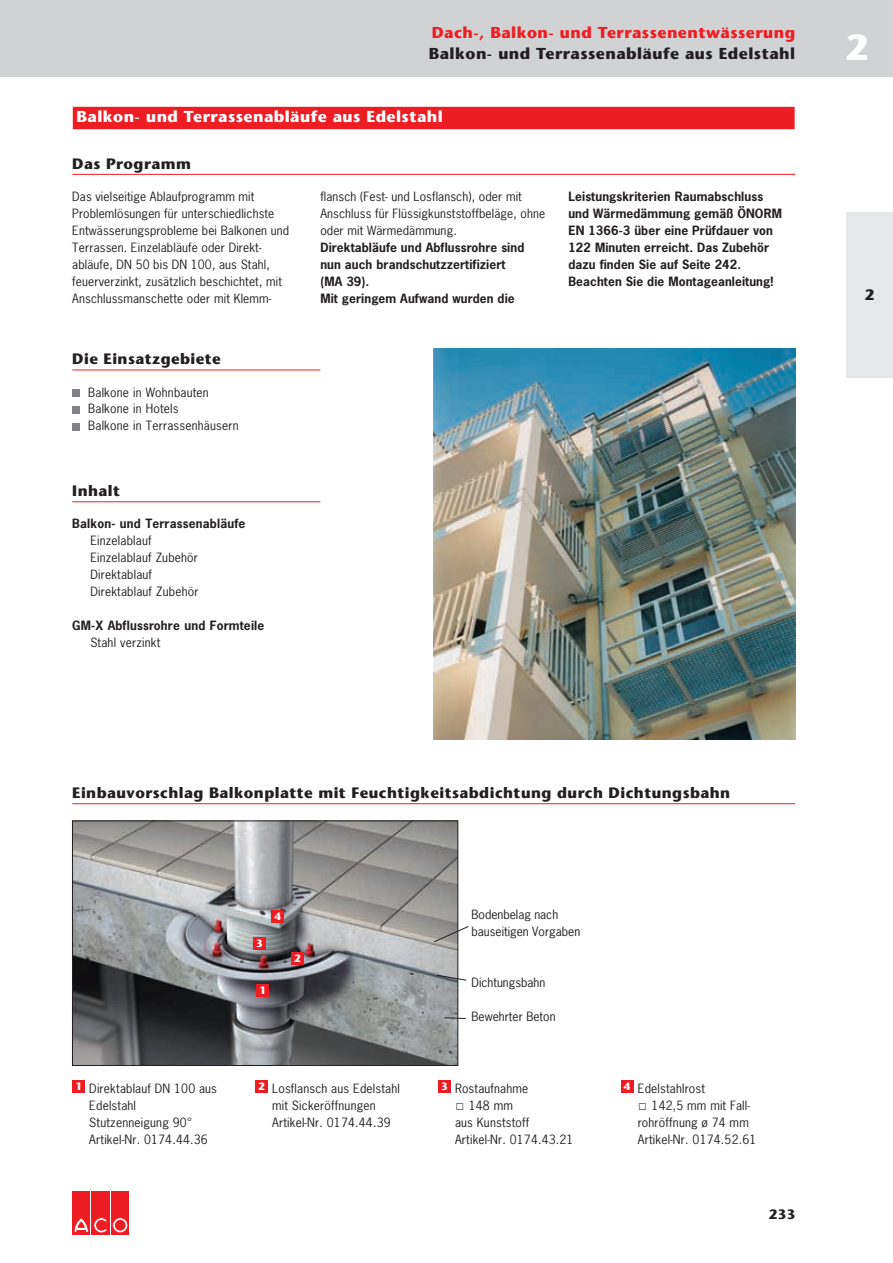
<style>
.page{position:relative;width:893px;height:1263px;background:#fff}
.page>*{position:absolute;margin:0;border:0;box-sizing:border-box;transform-origin:0 0}
.t1{font:700 36px "Stone Sans";color:#fff}
.t2{font:700 15.75px "Stone Sans";letter-spacing:.03em;color:#fff}
.t3{font:700 15.75px "Stone Sans";letter-spacing:.03em;color:#231f20}
.t4{font:700 15.75px "Stone Sans";letter-spacing:.03em;color:#ee1d23}
.t5{font:700 15px "Stone Sans";letter-spacing:.03em;color:#231f20}
.t6{font:700 13.5px "Stone Sans";color:#231f20}
.t7{font:12px/17px "News Gothic";letter-spacing:.01em;color:#231f20}
.t8{font:700 12px/17px "News Gothic";letter-spacing:.01em;color:#231f20}
.t9{font:700 10.5px "Stone Sans";color:#fff}
</style>
<div class="page">
<div style="left:0;top:0;width:893px;height:77px;background:#d1d2d4"></div>
<div style="left:72px;top:1191px;width:18px;height:43px;background:#ee1d23"></div>
<svg style="left:74px;top:1218px;width:14px;height:14px"></svg>
<div style="left:92px;top:1191px;width:18px;height:43px;background:#ee1d23"></div>
<svg style="left:94px;top:1217px;width:13px;height:16px"></svg>
<div style="left:111px;top:1191px;width:18px;height:43px;background:#ee1d23"></div>
<svg style="left:113px;top:1218px;width:15px;height:15px"></svg>
<div style="left:113px;top:1217px;width:15px;height:16px;border:1px solid #ee1d23;border-radius:50%"></div>
<div style="left:115px;top:1220px;width:10px;height:10px;background:#ee1d23;border-radius:50%"></div>
<div style="left:115px;top:1220px;width:10px;height:10px;border:1px solid #ee1d23;border-radius:50%"></div>
<div style="left:846px;top:212px;width:47px;height:165px;background:#e6e7e9"></div>
<div style="left:72px;top:106px;width:723px;height:24px;background:#ee1d23"></div>
<hr style="left:72px;top:106px;width:723px;height:1px;background:#fff">
<svg style="left:72px;top:106px;width:1px;height:23px"></svg>
<hr style="left:72px;top:129px;width:723px;height:1px;background:#fff">
<hr style="left:72px;top:174px;width:723px;height:1px;background:#ee1d23">
<div style="left:72px;top:389px;width:8px;height:7px;background:#808285"></div>
<div style="left:72px;top:406px;width:8px;height:7px;background:#808285"></div>
<div style="left:72px;top:423px;width:8px;height:7px;background:#808285"></div>
<hr style="left:72px;top:370px;width:248px;height:1px;background:#ee1d23">
<hr style="left:72px;top:501px;width:248px;height:1px;background:#ee1d23">
<hr style="left:72px;top:803px;width:723px;height:1px;background:#ee1d23">
<img style="left:434px;top:349px;width:361px;height:391px">
<img style="left:74px;top:823px;width:382px;height:241px">
<div style="left:72px;top:821px;width:386px;height:245px;border:1px solid #231f20"></div>
<svg style="left:433px;top:925px;width:36px;height:18px"></svg>
<svg style="left:436px;top:974px;width:31px;height:7px"></svg>
<svg style="left:444px;top:1017px;width:22px;height:2px"></svg>
<div style="left:257px;top:984px;width:12px;height:13px;background:#ee1d23"></div>
<div style="left:291px;top:952px;width:13px;height:13px;background:#ee1d23"></div>
<div style="left:253px;top:937px;width:13px;height:12px;background:#ee1d23"></div>
<div style="left:271px;top:910px;width:13px;height:13px;background:#ee1d23"></div>
<div style="left:72px;top:1080px;width:13px;height:13px;background:#ee1d23"></div>
<div style="left:255px;top:1080px;width:13px;height:13px;background:#ee1d23"></div>
<div style="left:438px;top:1080px;width:13px;height:13px;background:#ee1d23"></div>
<div style="left:621px;top:1080px;width:13px;height:13px;background:#ee1d23"></div>
<h2 class="t4" style="left:432px;top:23px;width:365px">Dach-, Balkon- und Terrassenentwässerung</h2>
<h2 class="t3" style="left:429px;top:44px;width:368px">Balkon- und Terrassenabläufe aus Edelstahl</h2>
<h2 class="t2" style="left:77px;top:107px;width:368px">Balkon- und Terrassenabläufe aus Edelstahl</h2>
<p class="t5" style="left:72px;top:154px;width:120px">Das Programm</p>
<p class="t7" style="left:72px;top:187px;width:218px">Das vielseitige Ablaufprogramm mit Problemlösungen für unterschiedlichste Entwässerungsprobleme bei Balkonen und Terrassen. Einzelabläufe oder Direkt&shy;abläufe, DN 50 bis DN 100, aus Stahl, feuerverzinkt, zusätzlich beschichtet, mit Anschlussmanschette oder mit Klemm-</p>
<p class="t7" style="left:320px;top:188px;width:226px">flansch (Fest- und Losflansch), oder mit<br>Anschluss für Flüssigkunststoffbeläge, ohne oder mit Wärmedämmung.</p>
<p class="t8" style="left:320px;top:238px;width:206px">Direktabläufe und Abflussrohre sind nun auch brandschutzzertifiziert (MA 39).<br>Mit geringem Aufwand wurden die</p>
<p class="t5" style="left:72px;top:350px;width:150px">Die Einsatzgebiete</p>
<p class="t7" style="left:88px;top:383px;width:152px">Balkone in Wohnbauten<br>Balkone in Hotels<br>Balkone in Terrassenhäusern</p>
<p class="t5" style="left:72px;top:482px;width:49px">Inhalt</p>
<p class="t8" style="left:72px;top:515px;width:175px">Balkon- und Terrassenabläufe</p>
<p class="t7" style="left:90px;top:532px;width:110px">Einzelablauf<br>Einzelablauf Zubehör<br>Direktablauf<br>Direktablauf Zubehör</p>
<p class="t8" style="left:72px;top:617px;width:194px">GM-X Abflussrohre und Formteile</p>
<p class="t7" style="left:90px;top:634px;width:72px">Stahl verzinkt</p>
<p class="t8" style="left:568px;top:188px;width:215px">Leistungskriterien Raumabschluss und Wärmedämmung gemäß ÖNORM EN 1366-3 über eine Prüfdauer von 122 Minuten erreicht. Das Zubehör dazu finden Sie auf Seite 242.<br>Beachten Sie die Montageanleitung!</p>
<h1 class="t1" style="left:845px;top:25px;width:24px">2</h1>
<p class="t5" style="left:865px;top:286px;width:11px">2</p>
<p class="t5" style="left:72px;top:784px;width:659px">Einbauvorschlag Balkonplatte mit Feuchtigkeitsabdichtung durch Dichtungsbahn</p>
<p class="t9" style="left:256px;top:937px;width:8px">3</p>
<p class="t9" style="left:274px;top:910px;width:8px">4</p>
<p class="t9" style="left:260px;top:984px;width:8px">1</p>
<p class="t9" style="left:294px;top:952px;width:8px">2</p>
<p class="t7" style="left:471px;top:906px;width:110px">Bodenbelag nach bauseitigen Vorgaben</p>
<p class="t7" style="left:471px;top:974px;width:75px">Dichtungsbahn</p>
<p class="t7" style="left:471px;top:1008px;width:86px">Bewehrter Beton</p>
<p class="t7" style="left:89px;top:1079px;width:129px;text-indent:-14px"><sup>1</sup> Direktablauf DN 100 aus<br>Edelstahl<br>Stutzenneigung 90°<br>Artikel-Nr. 0174.44.36</p>
<p class="t7" style="left:272px;top:1079px;width:129px;text-indent:-14px"><sup>2</sup> Losflansch aus Edelstahl mit Sickeröffnungen<br>Artikel-Nr. 0174.44.39</p>
<p class="t7" style="left:455px;top:1079px;width:120px;text-indent:-14px"><sup>3</sup> Rostaufnahme<br>☐ 148 mm<br>aus Kunststoff<br>Artikel-Nr. 0174.43.21</p>
<p class="t7" style="left:638px;top:1079px;width:120px;text-indent:-14px"><sup>4</sup> Edelstahlrost<br>☐ 142,5 mm mit Fall&shy;rohröffnung ø 74 mm<br>Artikel-Nr. 0174.52.61</p>
<p class="t6" style="left:769px;top:1206px;width:28px">233</p>
</div>
